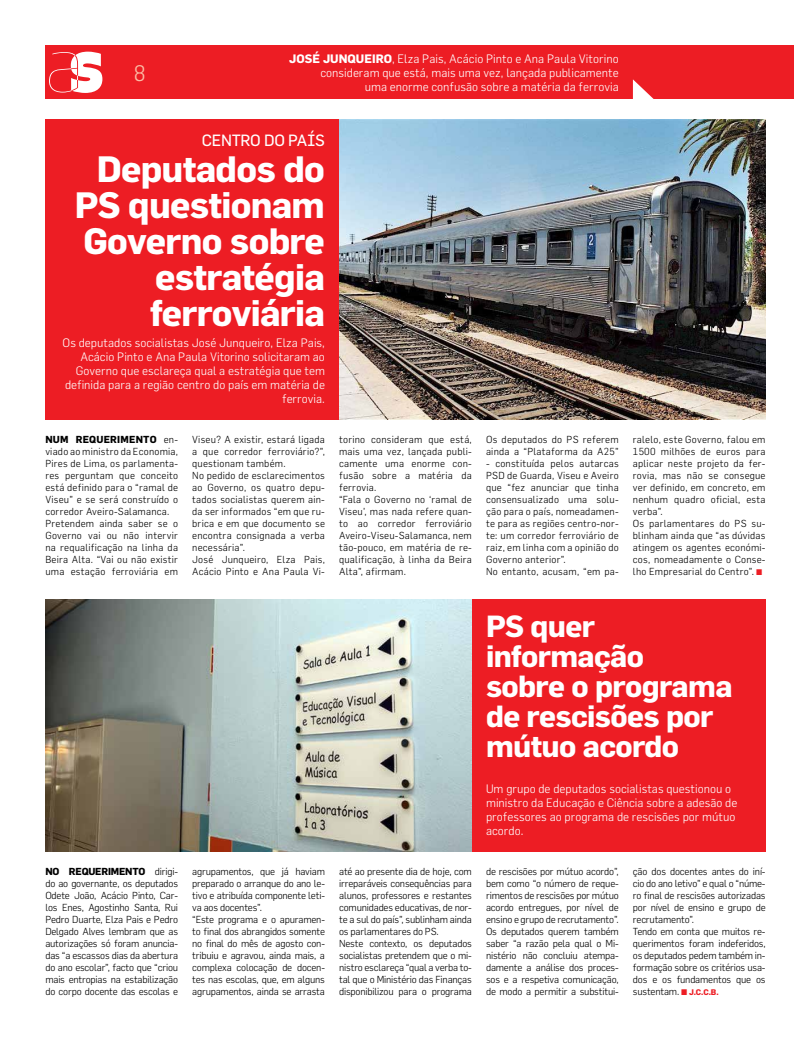
<style>
.page{position:relative;width:794px;height:1049px;background:#fff}
.page>*{position:absolute;margin:0;border:0;box-sizing:border-box;transform-origin:0 0}
.t1{font:700 36px/36px "Flama";letter-spacing:-.02em;color:#fff;text-align:right}
.t2{font:700 30px/30px "Flama";letter-spacing:-.02em;color:#fff}
.t3{font:300 22px "Flama";color:#fbbea7}
.t4{font:16px "Flama";color:#fff}
.t5{font:300 12px/14px "Flama";color:#fff;text-align:right}
.t6{font:300 10px/12px "Flama";letter-spacing:.02em;color:#000}
.t7{font:300 10px/12px "Flama";letter-spacing:-.02em;color:#000}
.t8{font:700 10px "Flama";color:#000}
.s1{font-weight:700}
.s2{font-weight:700;font-size:8px;color:#ed1d24}
</style>
<div class="page">
<div style="left:45px;top:45px;width:749px;height:54px;background:#ed1d24"></div>
<svg style="left:49px;top:52px;width:53px;height:41px"></svg>
<svg style="left:633px;top:79px;width:21px;height:20px"></svg>
<div style="left:45px;top:119px;width:294px;height:300px;background:#ed1d24"></div>
<div style="left:472px;top:599px;width:293px;height:252px;background:#ed1d24"></div>
<img style="left:339px;top:119px;width:426px;height:300px">
<img style="left:45px;top:599px;width:427px;height:252px">
<h3 class="t3" style="left:134px;top:60px;width:13px">8</h3>
<p class="t5" style="left:289px;top:52px;width:331px"><span class="s1">José Junqueiro</span>, Elza Pais, Acácio Pinto e Ana Paula Vitorino consideram que está, mais uma vez, lançada publicamente<br>uma enorme confusão sobre a matéria da ferrovia</p>
<h3 class="t4" style="left:202px;top:131px;width:21px">CENTRO</h3>
<h3 class="t4" style="left:264px;top:131px;width:61px">DO PAÍS</h3>
<h1 class="t1" style="left:75px;top:150px;width:252px">Deputados do<br>PS questionam<br>Governo sobre estratégia ferroviária</h1>
<p class="t5" style="left:63px;top:336px;width:264px">Os deputados socialistas José Junqueiro, Elza Pais, Acácio Pinto e Ana Paula Vitorino solicitaram ao Governo que esclareça qual a estratégia que tem definida para a região centro do país em matéria de ferrovia.</p>
<p class="t8" style="left:45px;top:433px;width:16px">Num</p>
<p class="t6" style="left:45px;top:433px;width:134px;text-indent:30px"><span class="s1">requerimento</span> en&shy;viado ao ministro da Economia,<br>Pires de Lima, os parlamenta&shy;res perguntam que conceito está definido para o “ramal de<br>Viseu” e se será construído o corredor Aveiro-Salamanca.<br>Pretendem ainda saber se o<br>Governo vai ou não intervir na requalificação na linha da<br>Beira Alta. “Vai ou não existir uma estação ferroviária em</p>
<p class="t6" style="left:192px;top:433px;width:134px">Viseu? A existir, estará ligada a que corredor ferroviário?”, questionam também.<br>No pedido de esclarecimentos ao Governo, os quatro depu&shy;tados socialistas querem ain&shy;da ser informados “em que ru&shy;brica e em que documento se encontra consignada a verba necessária”.<br>José Junqueiro, Elza Pais,<br>Acácio Pinto e Ana Paula Vi-</p>
<p class="t6" style="left:339px;top:433px;width:134px">torino consideram que está, mais uma vez, lançada publi&shy;camente uma enorme con&shy;fusão sobre a matéria da ferrovia.<br>“Fala o Governo no ‘ramal de<br>Viseu’, mas nada refere quan&shy;to ao corredor ferroviário<br>Aveiro-Viseu-Salamanca, nem tão-pouco, em matéria de re&shy;qualificação, à linha da Beira<br>Alta”, afirmam.</p>
<p class="t6" style="left:486px;top:433px;width:134px">Os deputados do PS referem ainda a “Plataforma da A25”</p>
<p class="t6" style="left:633px;top:433px;width:134px">ralelo, este Governo, falou em<br>1500 milhões de euros para aplicar neste projeto da fer&shy;rovia, mas não se consegue ver definido, em concreto, em nenhum quadro oficial, esta verba”.<br>Os parlamentares do PS su&shy;blinham ainda que “as dúvidas atingem os agentes económi&shy;cos, nomeadamente o Conse&shy;lho Empresarial do Centro”. <span class="s2">^</span></p>
<h2 class="t2" style="left:486px;top:611px;width:248px">PS quer informação<br>sobre o programa de rescisões por mútuo acordo</h2>
<p class="t5" style="left:486px;top:782px;width:253px;text-align:left">Um grupo de deputados socialistas questionou o ministro da Educação e Ciência sobre a adesão de professores ao programa de rescisões por mútuo acordo.</p>
<p class="t6" style="left:486px;top:457px;width:134px">- constituída pelos autarcas<br>PSD de Guarda, Viseu e Aveiro que “fez anunciar que tinha consensualizado uma solu&shy;ção para o país, nomeadamen&shy;te para as regiões centro-nor&shy;te: um corredor ferroviário de raiz, em linha com a opinião do<br>Governo anterior”.<br>No entanto, acusam, “em pa-</p>
<p class="t6" style="left:45px;top:865px;width:134px;text-align:justify"><span class="s1">No requerimento</span> dirigi&shy;do ao governante, os deputados Odete João, Acácio Pinto, Car&shy;los Enes, Agostinho Santa, Rui Pedro Duarte, Elza Pais e Pedro Delgado Alves lembram que as autorizações só foram anuncia&shy;das “a escassos dias da abertura do ano escolar”, facto que “criou mais entropias na estabilização do corpo docente das escolas e</p>
<p class="t7" style="left:192px;top:865px;width:134px">agrupamentos, que já haviam preparado o arranque do ano le&shy;tivo e atribuída componente leti&shy;va aos docentes”.<br>“Este programa e o apuramen&shy;to final dos abrangidos somente no final do mês de agosto con&shy;tribuiu e agravou, ainda mais, a complexa colocação de docen&shy;tes nas escolas, que, em alguns agrupamentos, ainda se arrasta</p>
<p class="t7" style="left:339px;top:865px;width:134px">até ao presente dia de hoje, com irreparáveis consequências para alunos, professores e restantes comunidades educativas, de nor&shy;te a sul do país”, sublinham ainda os parlamentares do PS.<br>Neste contexto, os deputados socialistas pretendem que o mi&shy;nistro esclareça “qual a verba to&shy;tal que o Ministério das Finanças disponibilizou para o programa</p>
<p class="t6" style="left:486px;top:865px;width:134px;text-align:justify">de rescisões por mútuo acordo”, bem como “o número de reque&shy;rimentos de rescisões por mútuo acordo entregues, por nível de ensino e grupo de recrutamento”.<br>Os deputados querem também saber “a razão pela qual o Mi&shy;nistério não concluiu atempa&shy;damente a análise dos proces&shy;sos e a respetiva comunicação, de modo a permitir a substitui-</p>
<p class="t7" style="left:633px;top:865px;width:134px">ção dos docentes antes do iní&shy;cio do ano letivo” e qual o “núme&shy;ro final de rescisões autorizadas por nível de ensino e grupo de recrutamento”.<br>Tendo em conta que muitos re&shy;querimentos foram indeferidos, os deputados pedem também in&shy;formação sobre os critérios usa&shy;dos e os fundamentos que os sustentam. <span class="s2">^ J.C.C.B.</span></p>
</div>
